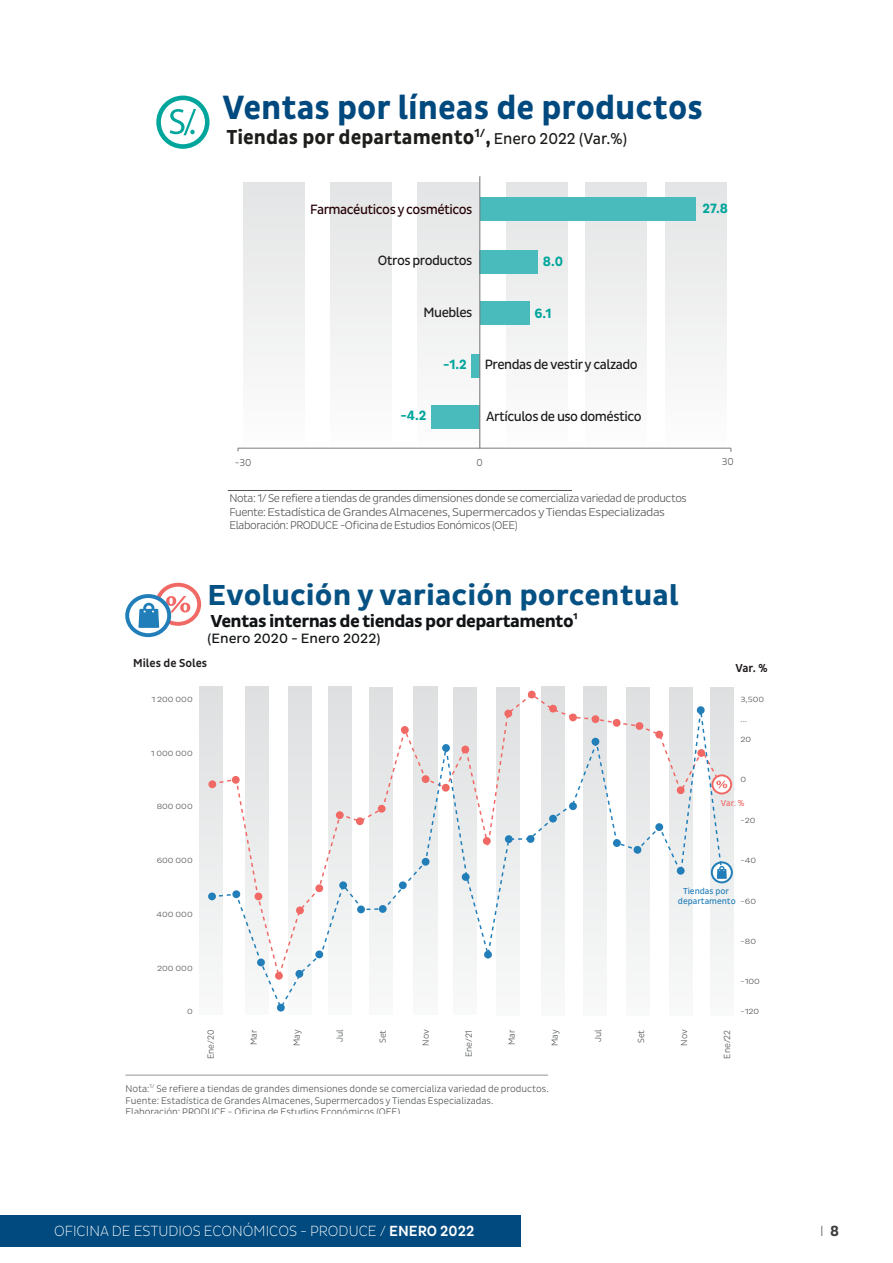
<style>
.page{position:relative;width:893px;height:1263px;background:#fff}
.page>*{position:absolute;margin:0;border:0;box-sizing:border-box;transform-origin:0 0}
.t1{font:700 34.35px "Pluto Sans Cond";color:#00497e}
.t2{font:700 29.4px "Pluto Sans Cond";color:#055183;scale:1.07 1}
.t3{font:700 20.55px "Pluto Sans Cond";color:#1d1d1b}
.t4{font:700 17.7px "Pluto Sans Cond";letter-spacing:-.035em;color:#111416;scale:1.07 1}
.t5{font:300 15px "Pluto Sans Cond Ex";color:#fff}
.t6{font:300 15px "Pluto Sans Cond Ex";color:#3e3e3f}
.t7{font:13.8px "Pluto Sans Cond";color:#111416;scale:1.07 1}
.t8{font:13.65px "Pluto Sans Cond";letter-spacing:-.035em;color:#1c1c1b}
.t9{font:13.65px "Pluto Sans Cond";letter-spacing:-.035em;color:#240005}
.t10{font:700 13.65px "Pluto Sans Cond";color:#00a59b}
.t11{font:500 11.7px "Pluto Sans Cond";letter-spacing:-.005em;color:#231f20}
.t12{font:300 11.4px/13.6px "Pluto Sans Cond";letter-spacing:-.035em;color:#575756}
.t13{font:300 10.35px "Pluto Sans Cond";color:#575756}
.t14{font:300 9.75px/11.7px "Pluto Sans Cond";color:#4f5252}
.t15{font:300 9px "Pluto Sans Cond";color:#4f5252}
.t16{font:8.85px/10.6px "Pluto Sans Cond";color:#227eb9;text-align:center}
.t17{font:8.85px "Pluto Sans Cond";color:#f16965}
.t18{font:300 7.65px "Pluto Sans Cond";color:#4f5252;scale:1.22 1}
.s1{font-weight:400;font-size:16.05px}
.s2{color:#585857}
.s3{font-family:"Pluto Sans Cond";font-weight:500}
.s4{font-family:"Pluto Sans Cond";font-weight:700}
</style>
<div class="page">
<div style="left:0;top:1215px;width:520px;height:32px;background:#004a7f"></div>
<hr style="left:892px;top:1215px;width:1px;height:32px;background:#004a7f">
<hr style="left:228px;top:490px;width:344px;height:1px;background:#575756">
<div style="left:156px;top:96px;width:54px;height:53px;border:5px solid #00a59b;border-radius:50%"></div>
<svg style="left:170px;top:109px;width:26px;height:26px"></svg>
<hr style="left:238px;top:448px;width:493px;height:1px;background:#6d6e71">
<svg style="left:243px;top:176px;width:484px;height:271px"></svg>
<div style="left:480px;top:301px;width:49px;height:24px;background:#49bbbc"></div>
<div style="left:480px;top:250px;width:58px;height:24px;background:#49bbbc"></div>
<div style="left:480px;top:197px;width:216px;height:24px;background:#49bbbc"></div>
<div style="left:431px;top:405px;width:49px;height:24px;background:#49bbbc"></div>
<div style="left:472px;top:354px;width:8px;height:24px;background:#49bbbc"></div>
<hr style="left:479px;top:176px;width:1px;height:273px;background:#6d6e71">
<svg style="left:199px;top:686px;width:535px;height:326px"></svg>
<div style="left:528px;top:691px;width:8px;height:7px;background:#f16965;border-radius:50%"></div>
<svg style="left:210px;top:693px;width:514px;height:289px"></svg>
<svg style="left:713px;top:775px;width:18px;height:18px"></svg>
<div style="left:711px;top:774px;width:21px;height:20px;border:2px solid #f16965;border-radius:50%"></div>
<div style="left:713px;top:863px;width:18px;height:18px;background:#fff;border-radius:50%"></div>
<div style="left:711px;top:861px;width:22px;height:22px;border:2px solid #227eb9;border-radius:50%"></div>
<hr style="left:125px;top:1075px;width:423px;height:1px;background:#939598">
<div style="left:155px;top:583px;width:46px;height:43px;border:4px solid #f16965;border-radius:50%"></div>
<svg style="left:166px;top:596px;width:24px;height:16px"></svg>
<svg style="left:127px;top:596px;width:42px;height:39px"></svg>
<div style="left:125px;top:594px;width:46px;height:43px;border:4px solid #227eb9;border-radius:50%"></div>
<svg style="left:138px;top:603px;width:21px;height:25px"></svg>
<svg style="left:212px;top:739px;width:363px;height:272px"></svg>
<svg style="left:571px;top:698px;width:156px;height:181px"></svg>
<p class="t1" style="left:223px;top:88px;width:482px">Ventas por líneas de productos</p>
<p class="t3" style="left:226px;top:125px;width:402px">Tiendas por departamento<sup>1/</sup>, <span class="s1">Enero 2022 (Var.%)</span></p>
<p class="t9" style="left:310px;top:202px;width:164px">Farmacéuticos y cosméticos</p>
<p class="t10" style="left:702px;top:201px;width:27px">27.8</p>
<p class="t8" style="left:378px;top:253px;width:96px">Otros productos</p>
<p class="t10" style="left:543px;top:254px;width:22px">8.0</p>
<p class="t8" style="left:424px;top:304px;width:51px">Muebles</p>
<p class="t10" style="left:534px;top:306px;width:19px">6.1</p>
<p class="t10" style="left:443px;top:357px;width:25px">-1.2</p>
<p class="t8" style="left:485px;top:357px;width:154px">Prendas de vestir y calzado</p>
<p class="t10" style="left:400px;top:408px;width:28px">-4.2</p>
<p class="t8" style="left:486px;top:409px;width:157px">Artículos de uso doméstico</p>
<p class="t13" style="left:235px;top:457px;width:18px">-30</p>
<p class="t13" style="left:476px;top:457px;width:8px">0</p>
<p class="t13" style="left:722px;top:455px;width:13px">30</p>
<p class="t12" style="left:229px;top:491px;width:459px">Nota: 1/ Se refiere a tiendas de grandes dimensiones donde se comercializa variedad de productos<br>Fuente: <span class="s2">Estadística de Grandes Almacenes, Supermercados y Tiendas Especializadas<br></span>Elaboración: PRODUCE -Oficina de Estudios Eonómicos (OEE)</p>
<p class="t2" style="left:208px;top:579px;width:442px">Evolución y variación porcentual</p>
<p class="t4" style="left:211px;top:610px;width:345px">Ventas internas de tiendas por departamento¹</p>
<p class="t7" style="left:208px;top:630px;width:163px">(Enero 2020 - Enero 2022)</p>
<p class="t11" style="left:133px;top:656px;width:76px">Miles de Soles</p>
<p class="t11" style="left:735px;top:661px;width:34px">Var. %</p>
<p class="t18" style="left:151px;top:695px;width:35px">1 200 000</p>
<p class="t18" style="left:151px;top:749px;width:36px">1 000 000</p>
<p class="t18" style="left:157px;top:802px;width:31px">800 000</p>
<p class="t18" style="left:157px;top:856px;width:31px">600 000</p>
<p class="t18" style="left:157px;top:910px;width:31px">400 000</p>
<p class="t18" style="left:157px;top:963px;width:31px">200 000</p>
<p class="t18" style="left:187px;top:1007px;width:6px">0</p>
<p class="t18" style="left:740px;top:695px;width:21px">3,500</p>
<p class="t18" style="left:740px;top:715px;width:7px">...</p>
<p class="t18" style="left:740px;top:735px;width:10px">20</p>
<p class="t18" style="left:740px;top:775px;width:6px">0</p>
<p class="t18" style="left:740px;top:816px;width:14px">-20</p>
<p class="t18" style="left:740px;top:856px;width:14px">-40</p>
<p class="t18" style="left:740px;top:896px;width:14px">-60</p>
<p class="t18" style="left:740px;top:937px;width:14px">-80</p>
<p class="t18" style="left:740px;top:977px;width:17px">-100</p>
<p class="t18" style="left:740px;top:1007px;width:17px">-120</p>
<p class="t17" style="left:721px;top:798px;width:25px">Var. %</p>
<p class="t16" style="left:678px;top:885px;width:59px">Tiendas por departamento</p>
<p class="t15" style="left:206px;top:1059px;width:31px;rotate:-90deg">Ene/20</p>
<p class="t15" style="left:249px;top:1045px;width:17px;rotate:-90deg">Mar</p>
<p class="t15" style="left:292px;top:1046px;width:18px;rotate:-90deg">May</p>
<p class="t15" style="left:335px;top:1042px;width:14px;rotate:-90deg">Jul</p>
<p class="t15" style="left:378px;top:1043px;width:15px;rotate:-90deg">Set</p>
<p class="t15" style="left:421px;top:1046px;width:18px;rotate:-90deg">Nov</p>
<p class="t15" style="left:464px;top:1057px;width:29px;rotate:-90deg">Ene/21</p>
<p class="t15" style="left:507px;top:1045px;width:17px;rotate:-90deg">Mar</p>
<p class="t15" style="left:550px;top:1046px;width:18px;rotate:-90deg">May</p>
<p class="t15" style="left:593px;top:1042px;width:14px;rotate:-90deg">Jul</p>
<p class="t15" style="left:636px;top:1043px;width:15px;rotate:-90deg">Set</p>
<p class="t15" style="left:679px;top:1046px;width:18px;rotate:-90deg">Nov</p>
<p class="t15" style="left:722px;top:1058px;width:30px;rotate:-90deg">Ene/22</p>
<p class="t14" style="left:125px;top:1083px;width:425px">Nota:<sup>1/</sup> Se refiere a tiendas de grandes dimensiones donde se comercializa variedad de productos.<br>Fuente: Estadística de Grandes Almacenes, Supermercados y Tiendas Especializadas.<br>Elaboración: PRODUCE - Oficina de Estudios Económicos (OEE)</p>
<h3 class="t5" style="left:54px;top:1222px;width:422px">OFICINA DE ESTUDIOS ECONÓMICOS - PRODUCE / <span class="s3">ENERO 2022</span></h3>
<h3 class="t6" style="left:820px;top:1222px;width:20px">I <span class="s4">8</span></h3>
</div>
